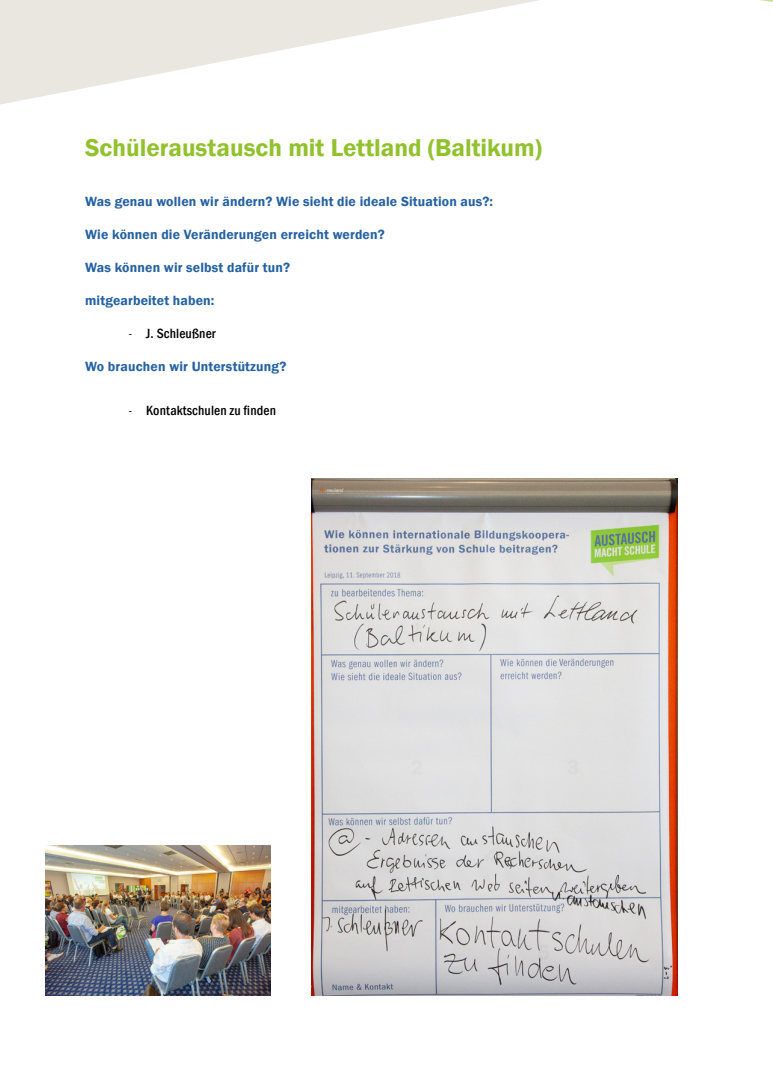
<style>
.page{position:relative;width:773px;height:1081px;background:#fff}
.page>*{position:absolute;margin:0;border:0;box-sizing:border-box;transform-origin:0 0}
.t1{font:600 25px "Franklin Gothic";color:#92c12e}
.t2{font:600 13.75px "Franklin Gothic";letter-spacing:.01em;color:#2561a2}
.t3{font:500 condensed 13.75px "Franklin Gothic";letter-spacing:.01em;color:#000}
.s1{font-family:"Franklin Gothic LT Book Cmpr";font-weight:400;font-stretch:normal}
</style>
<div class="page">
<svg style="left:0;top:0;width:539px;height:105px;fill:#e9e7e0"></svg>
<svg style="left:760px;top:0;width:12px;height:2px"></svg>
<img style="left:311px;top:478px;width:366px;height:517px">
<img style="left:45px;top:845px;width:225px;height:150px">
<h1 class="t1" style="left:85px;top:133px;width:458px">Schüleraustausch mit Lettland (Baltikum)</h1>
<p class="t2" style="left:85px;top:193px;width:409px">Was genau wollen wir ändern? Wie sieht die ideale Situation aus?:</p>
<p class="t2" style="left:85px;top:226px;width:301px">Wie können die Veränderungen erreicht werden?</p>
<p class="t2" style="left:85px;top:259px;width:206px">Was können wir selbst dafür tun?</p>
<p class="t2" style="left:85px;top:292px;width:131px">mitgearbeitet haben:</p>
<p class="t3" style="left:129px;top:324px;width:88px"><span class="s1">-</span> J. Schleußner</p>
<p class="t2" style="left:85px;top:358px;width:203px">Wo brauchen wir Unterstützung?</p>
<p class="t3" style="left:129px;top:401px;width:149px"><span class="s1">-</span> Kontaktschulen zu finden</p>
</div>
